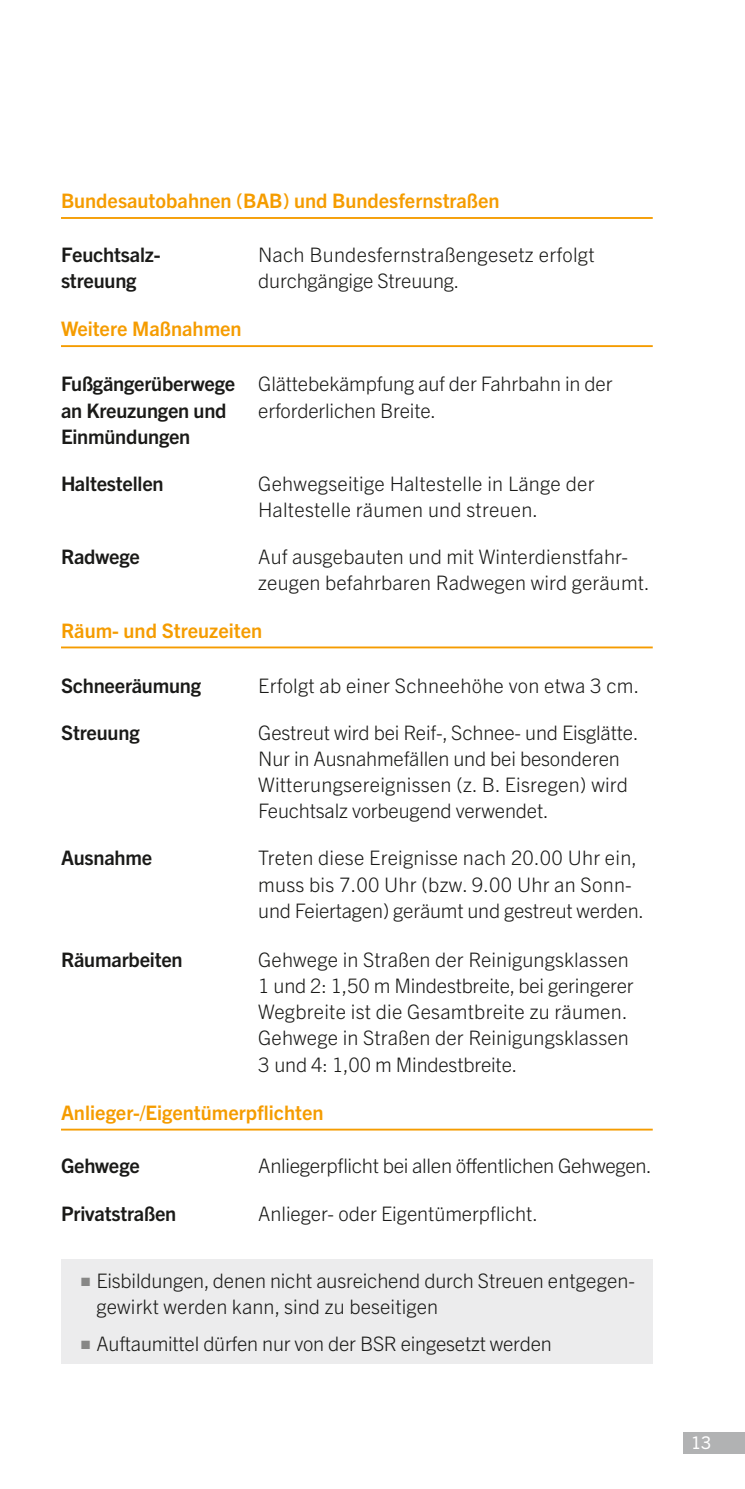
<style>
.page{position:relative;width:745px;height:1489px;background:#fff}
.page>*{position:absolute;margin:0;border:0;box-sizing:border-box;transform-origin:0 0}
.Winterdienst_copy{font:300 20px/26.2px "Trade Gothic Next LT Pro";letter-spacing:.005em;color:#1a1a18}
.Winterdienst_h3{font:700 20px/26.2px "Trade Gothic Next LT Pro";letter-spacing:-.01em;color:#1a1a18}
.Winterdienst_h2{font:700 20px "Trade Gothic Next LT Pro";color:#f59c00}
.Winterdienst_copy-2{font:300 20px "Trade Gothic Next LT Pro";letter-spacing:-.02em;color:#1a1a18}
.t1{font:17.5px "Trade Gothic Next LT Pro";color:#fff}
.s1{color:#878786}
</style>
<div class="page">
<div style="left:683px;top:1431px;width:61px;height:22px;background:#b1b2b3"></div>
<div style="left:61px;top:1258px;width:591px;height:105px;background:#ececed"></div>
<hr style="left:61px;top:217px;width:591px;height:2px;background:#f59c00">
<hr style="left:61px;top:345px;width:591px;height:2px;background:#f59c00">
<hr style="left:61px;top:646px;width:591px;height:2px;background:#f59c00">
<hr style="left:61px;top:1128px;width:591px;height:2px;background:#f59c00">
<h2 class="Winterdienst_h2" style="left:61px;top:187px;width:440px">Bundesautobahnen (BAB) und Bundesfernstraßen</h2>
<h3 class="Winterdienst_h3" style="left:61px;top:240px;width:100px">Feuchtsalz&shy;streuung</h3>
<p class="Winterdienst_copy" style="left:258px;top:240px;width:337px">Nach Bundesfernstraßengesetz erfolgt durchgängige Streuung.</p>
<h2 class="Winterdienst_h2" style="left:61px;top:315px;width:182px">Weitere Maßnahmen</h2>
<h3 class="Winterdienst_h3" style="left:61px;top:369px;width:176px">Fußgängerüberwege an Kreuzungen und<br>Einmündungen</h3>
<p class="Winterdienst_copy" style="left:258px;top:369px;width:355px">Glättebekämpfung auf der Fahrbahn in der erforderlichen Breite.</p>
<h3 class="Winterdienst_h3" style="left:61px;top:469px;width:104px">Haltestellen</h3>
<p class="Winterdienst_copy" style="left:258px;top:469px;width:337px">Gehwegseitige Haltestelle in Länge der<br>Haltestelle räumen und streuen.</p>
<h3 class="Winterdienst_h3" style="left:61px;top:542px;width:80px">Radwege</h3>
<p class="Winterdienst_copy" style="left:258px;top:542px;width:392px">Auf ausgebauten und mit Winterdienstfahr&shy;zeugen befahrbaren Radwegen wird geräumt.</p>
<h2 class="Winterdienst_h2" style="left:61px;top:616px;width:203px">Räum- und Streuzeiten</h2>
<h3 class="Winterdienst_h3" style="left:61px;top:670px;width:141px">Schneeräumung</h3>
<p class="Winterdienst_copy" style="left:258px;top:671px;width:382px">Erfolgt ab einer Schneehöhe von etwa 3 cm.</p>
<h3 class="Winterdienst_h3" style="left:61px;top:717px;width:80px">Streuung</h3>
<p class="Winterdienst_copy" style="left:258px;top:717px;width:381px">Gestreut wird bei Reif-, Schnee- und Eisglätte.<br>Nur in Ausnahmefällen und bei besonderen Witterungsereignissen (z. B. Eisregen) wird Feuchtsalz vorbeugend verwendet.</p>
<h3 class="Winterdienst_h3" style="left:61px;top:843px;width:93px">Ausnahme</h3>
<p class="Winterdienst_copy" style="left:258px;top:843px;width:387px">Treten diese Ereignisse nach 20.00 Uhr ein, muss bis 7.00 Uhr (bzw. 9.00 Uhr an Sonn&shy;und Feiertagen) geräumt und gestreut werden.</p>
<h3 class="Winterdienst_h3" style="left:61px;top:944px;width:123px">Räumarbeiten</h3>
<p class="Winterdienst_copy" style="left:258px;top:944px;width:376px">Gehwege in Straßen der Reinigungsklassen 1 und 2: 1,50 m Mindestbreite, bei geringerer Wegbreite ist die Gesamtbreite zu räumen.<br>Gehwege in Straßen der Reinigungsklassen 3 und 4: 1,00 m Mindestbreite.</p>
<h2 class="Winterdienst_h2" style="left:61px;top:1098px;width:264px">Anlieger-/Eigentümerpflichten</h2>
<h3 class="Winterdienst_h3" style="left:61px;top:1151px;width:80px">Gehwege</h3>
<p class="Winterdienst_copy-2" style="left:258px;top:1152px;width:395px">Anliegerpflicht bei allen öffentlichen Gehwegen.</p>
<h3 class="Winterdienst_h3" style="left:61px;top:1198px;width:117px">Privatstraßen</h3>
<p class="Winterdienst_copy" style="left:258px;top:1198px;width:281px">Anlieger- oder Eigentümerpflicht.</p>
<p class="Winterdienst_copy" style="left:96px;top:1265px;width:540px;text-indent:-15px"><span class="s1">■</span> Eisbildungen, denen nicht ausreichend durch Streuen entgegen&shy;gewirkt werden kann, sind zu beseitigen</p>
<p class="Winterdienst_copy" style="left:81px;top:1328px;width:472px"><span class="s1">■</span> Auftaumittel dürfen nur von der BSR eingesetzt werden</p>
<p class="t1" style="left:690px;top:1430px;width:22px">13</p>
</div>
